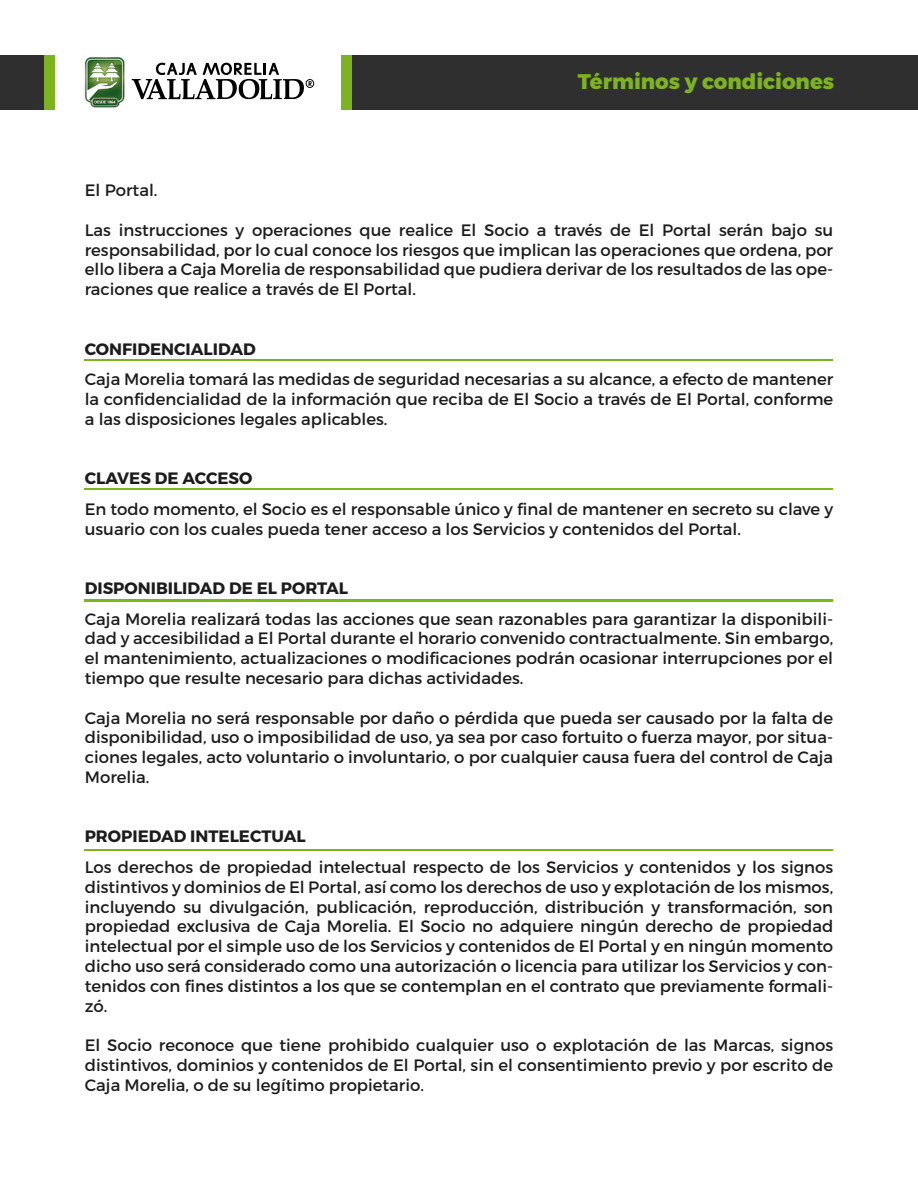
<style>
.page{position:relative;width:918px;height:1188px;background:#fff}
.page>*{position:absolute;margin:0;border:0;box-sizing:border-box;transform-origin:0 0}
.t1{font:800 21.15px "Montserrat";color:#7cb31f}
.t2{font:16.5px/19.8px "Montserrat";color:#1c1c1c;text-align:justify}
.t3{font:700 16.5px "Montserrat";color:#1c1c1c}
</style>
<div class="page">
<img style="left:84px;top:57px;width:41px;height:51px">
<svg style="left:132px;top:63px;width:182px;height:36px"></svg>
<div style="left:352px;top:55px;width:566px;height:54px;background:#2f2f2f"></div>
<div style="left:342px;top:55px;width:10px;height:54px;background:#7cb31f"></div>
<div style="left:0;top:55px;width:45px;height:54px;background:#2f2f2f"></div>
<div style="left:45px;top:55px;width:10px;height:54px;background:#7cb31f"></div>
<hr style="left:85px;top:359px;width:748px;height:2px;background:#7cb31f">
<hr style="left:85px;top:488px;width:748px;height:2px;background:#7cb31f">
<hr style="left:85px;top:599px;width:748px;height:2px;background:#7cb31f">
<hr style="left:85px;top:849px;width:748px;height:1px;background:#7cb31f">
<p class="t1" style="left:578px;top:68px;width:258px">Términos y condiciones</p>
<p class="t2" style="left:85px;top:180px;width:74px">El Portal.</p>
<p class="t2" style="left:85px;top:220px;width:750px">Las instrucciones y operaciones que realice El Socio a través de El Portal serán bajo su responsabilidad, por lo cual conoce los riesgos que implican las operaciones que ordena, por ello libera a Caja Morelia de responsabilidad que pudiera derivar de los resultados de las ope&shy;raciones que realice a través de El Portal.</p>
<p class="t3" style="left:85px;top:338px;width:172px">CONFIDENCIALIDAD</p>
<p class="t2" style="left:85px;top:369px;width:750px">Caja Morelia tomará las medidas de seguridad necesarias a su alcance, a efecto de mantener la confidencialidad de la información que reciba de El Socio a través de El Portal, conforme a las disposiciones legales aplicables.</p>
<p class="t3" style="left:85px;top:468px;width:169px">CLAVES DE ACCESO</p>
<p class="t2" style="left:85px;top:499px;width:750px">En todo momento, el Socio es el responsable único y final de mantener en secreto su clave y usuario con los cuales pueda tener acceso a los Servicios y contenidos del Portal.</p>
<p class="t3" style="left:85px;top:578px;width:265px">DISPONIBILIDAD DE EL PORTAL</p>
<p class="t2" style="left:85px;top:609px;width:750px">Caja Morelia realizará todas las acciones que sean razonables para garantizar la disponibili&shy;dad y accesibilidad a El Portal durante el horario convenido contractualmente. Sin embargo, el mantenimiento, actualizaciones o modificaciones podrán ocasionar interrupciones por el tiempo que resulte necesario para dichas actividades.</p>
<p class="t2" style="left:85px;top:708px;width:750px">Caja Morelia no será responsable por daño o pérdida que pueda ser causado por la falta de disponibilidad, uso o imposibilidad de uso, ya sea por caso fortuito o fuerza mayor, por situa&shy;ciones legales, acto voluntario o involuntario, o por cualquier causa fuera del control de Caja Morelia.</p>
<p class="t3" style="left:85px;top:826px;width:222px">PROPIEDAD INTELECTUAL</p>
<p class="t2" style="left:85px;top:857px;width:750px">Los derechos de propiedad intelectual respecto de los Servicios y contenidos y los signos distintivos y dominios de El Portal, así como los derechos de uso y explotación de los mismos, incluyendo su divulgación, publicación, reproducción, distribución y transformación, son propiedad exclusiva de Caja Morelia. El Socio no adquiere ningún derecho de propiedad intelectual por el simple uso de los Servicios y contenidos de El Portal y en ningún momento dicho uso será considerado como una autorización o licencia para utilizar los Servicios y con&shy;tenidos con fines distintos a los que se contemplan en el contrato que previamente formali&shy;zó.</p>
<p class="t2" style="left:85px;top:1035px;width:750px">El Socio reconoce que tiene prohibido cualquier uso o explotación de las Marcas, signos distintivos, dominios y contenidos de El Portal, sin el consentimiento previo y por escrito de Caja Morelia, o de su legítimo propietario.</p>
</div>
